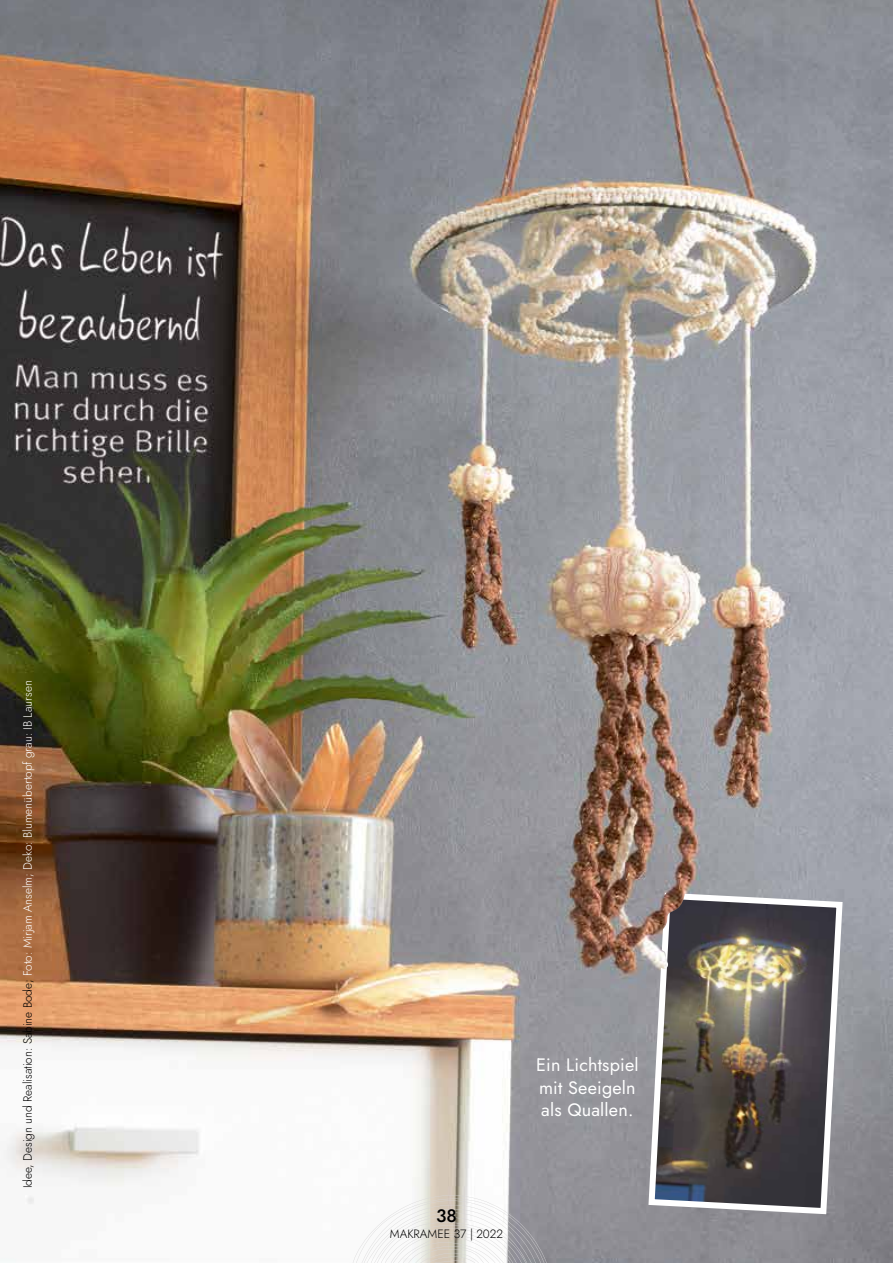
<style>
.page{position:relative;width:893px;height:1263px;background:#fff}
.page>*{position:absolute;margin:0;border:0;box-sizing:border-box;transform-origin:0 0}
.t1{font:18px/22.5px "Jost";letter-spacing:.01em;color:#fff}
.t2{font:500 18px "Jost";color:#000}
.t3{font:300 12px "Jost";color:#fff}
.t4{font:300 12px "Jost";color:#000}
.s1{color:#000}
</style>
<div class="page">
<img style="left:0;top:0;width:893px;height:1263px">
<svg style="left:347px;top:1195px;width:208px;height:68px"></svg>
<img style="left:645px;top:889px;width:201px;height:328px">
<img style="left:638px;top:884px;width:47px;height:87px">
<p class="t3" style="left:20px;top:1188px;width:509px;rotate:-90deg"><span class="s1">Idee, Design und Realisation: Sabine Bode;</span> Foto: Mirjam Anselm; Deko: Blumenübertopf grau: IB Laursen</p>
<h1 class="t1" style="left:536px;top:1054px;width:104px">Ein Lichtspiel mit Seeigeln als Quallen.</h1>
<h1 class="t2" style="left:436px;top:1203px;width:22px">38</h1>
<p class="t4" style="left:390px;top:1226px;width:115px">MAKRAMEE 37 | 2022</p>
</div>
